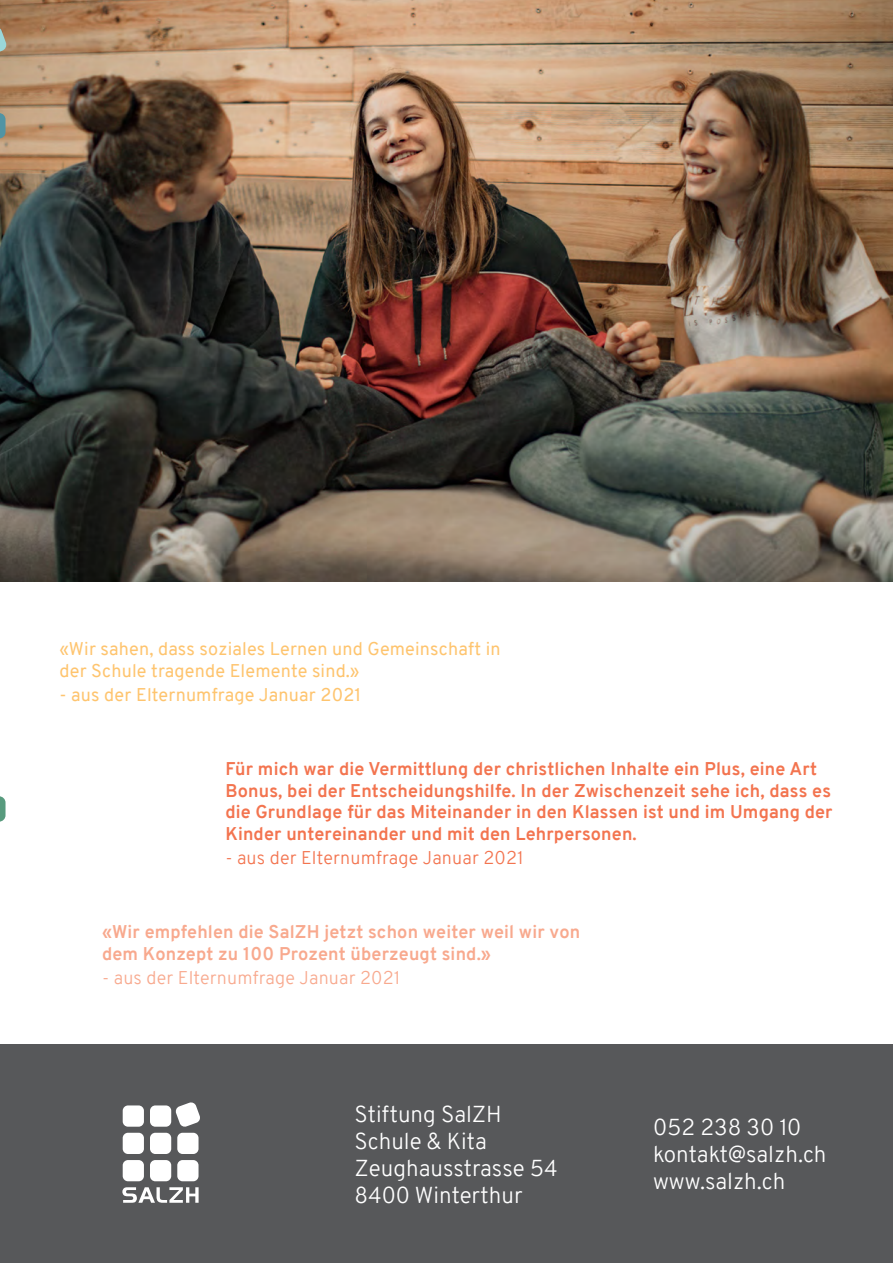
<style>
.page{position:relative;width:893px;height:1263px;background:#fff}
.page>*{position:absolute;margin:0;border:0;box-sizing:border-box;transform-origin:0 0}
.Untertitel{font:300 22.5px "Overpass";color:#fff}
.Kleiner_Titel{font:700 18px/21.6px "Overpass";letter-spacing:.01em;color:#f3744f}
.Kleiner_Titel-2{font:18px/21.6px "Overpass";letter-spacing:.01em;color:#fec46e}
.Kleiner_Titel-3{font:700 18px/21.6px "Overpass";letter-spacing:.01em;color:#f8a98e}
.Kleiner_Titel-4{font:300 18px "Overpass";letter-spacing:.01em;color:#f3744f}
.Kleiner_Titel-5{font:300 18px "Overpass";letter-spacing:.01em;color:#f8a98e}
</style>
<div class="page">
<div style="left:0;top:1044px;width:893px;height:219px;background:#57585a"></div>
<div style="left:123px;top:1105px;width:21px;height:22px;background:#fff;border-radius:5px"></div>
<div style="left:150px;top:1105px;width:21px;height:22px;background:#fff;border-radius:5px"></div>
<svg style="left:175px;top:1102px;width:25px;height:25px"></svg>
<div style="left:123px;top:1133px;width:21px;height:21px;background:#fff;border-radius:5px"></div>
<div style="left:150px;top:1133px;width:21px;height:21px;background:#fff;border-radius:5px"></div>
<div style="left:177px;top:1133px;width:22px;height:21px;background:#fff;border-radius:5px"></div>
<div style="left:123px;top:1160px;width:21px;height:21px;background:#fff;border-radius:5px"></div>
<div style="left:150px;top:1160px;width:21px;height:21px;background:#fff;border-radius:5px"></div>
<div style="left:177px;top:1160px;width:22px;height:21px;background:#fff;border-radius:5px"></div>
<svg style="left:122px;top:1187px;width:77px;height:16px"></svg>
<img style="left:0;top:0;width:893px;height:581px">
<svg style="left:0;top:26px;width:7px;height:30px"></svg>
<svg style="left:0;top:113px;width:6px;height:25px"></svg>
<svg style="left:0;top:796px;width:6px;height:26px"></svg>
<p class="Kleiner_Titel-2" style="left:60px;top:638px;width:442px">«Wir sahen, dass soziales Lernen und Gemeinschaft in der Schule tragende Elemente sind.»</p>
<p class="Kleiner_Titel-2" style="left:60px;top:684px;width:303px">- aus der Elternumfrage Januar 2021</p>
<p class="Kleiner_Titel" style="left:225px;top:758px;width:609px">Für mich war die Vermittlung der christlichen Inhalte ein Plus, eine Art Bonus, bei der Entscheidungshilfe. In der Zwischenzeit sehe ich, dass es die Grundlage für das Miteinander in den Klassen ist und im Umgang der Kinder untereinander und mit den Lehrpersonen.</p>
<p class="Kleiner_Titel-4" style="left:225px;top:845px;width:300px">- aus der Elternumfrage Januar 2021</p>
<p class="Kleiner_Titel-3" style="left:102px;top:921px;width:480px">«Wir empfehlen die SalZH jetzt schon weiter weil wir von dem Konzept zu 100 Prozent überzeugt sind.»</p>
<p class="Kleiner_Titel-5" style="left:102px;top:964px;width:300px">- aus der Elternumfrage Januar 2021</p>
<p class="Untertitel" style="left:355px;top:1098px;width:149px">Stiftung SalZH</p>
<p class="Untertitel" style="left:355px;top:1125px;width:134px">Schule &amp; Kita</p>
<p class="Untertitel" style="left:355px;top:1152px;width:205px">Zeughausstrasse 54</p>
<p class="Untertitel" style="left:355px;top:1179px;width:170px">8400 Winterthur</p>
<p class="Untertitel" style="left:653px;top:1111px;width:150px">052 238 30 10</p>
<p class="Untertitel" style="left:653px;top:1138px;width:175px">kontakt@salzh.ch</p>
<p class="Untertitel" style="left:653px;top:1165px;width:134px">www.salzh.ch</p>
</div>
